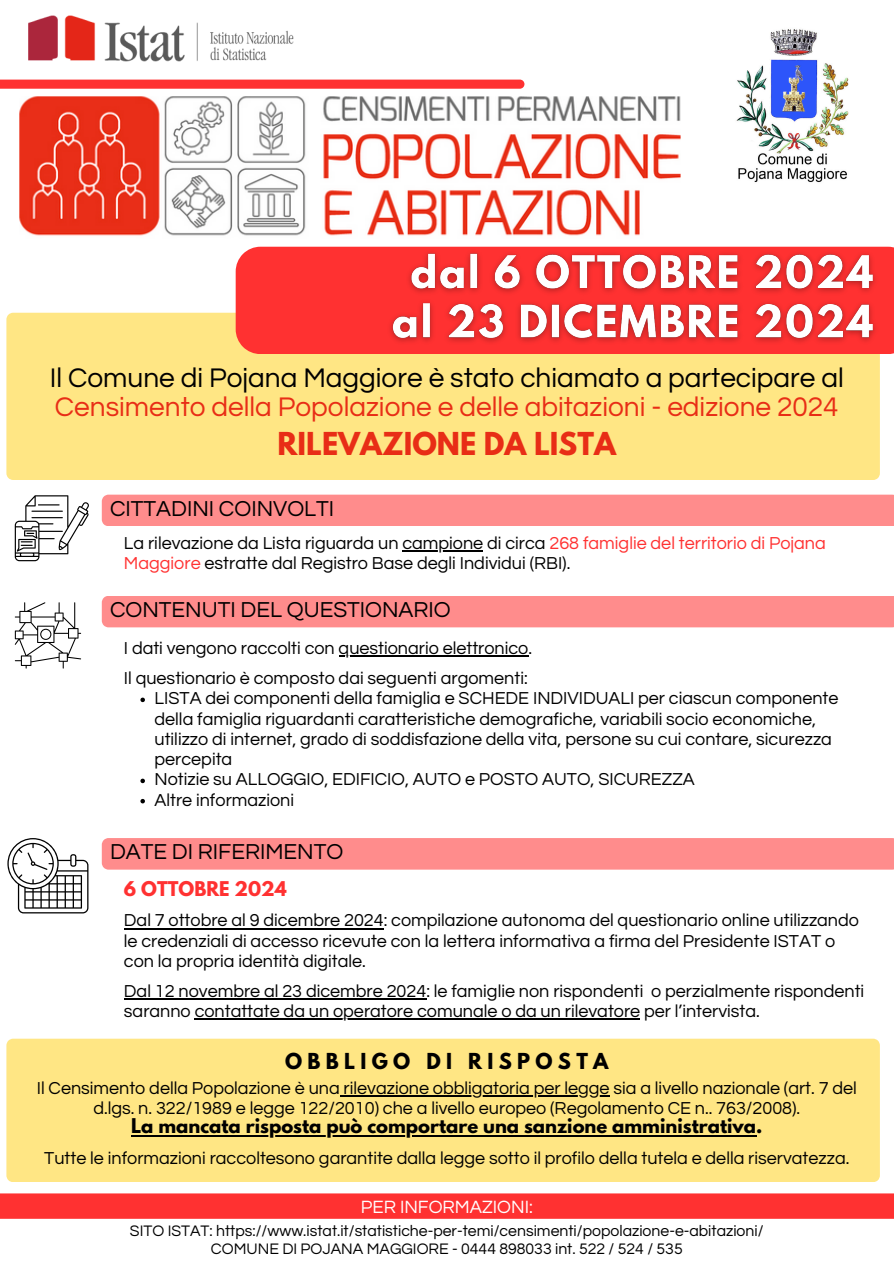
<style>
.page{position:relative;width:894px;height:1264px;background:#fff}
.page>*{position:absolute;margin:0;border:0;box-sizing:border-box;transform-origin:0 0}
.t1{font:28.05px/29px "Questrial";color:#e82d16}
.t2{font:700 28.05px "League Spartan";color:#e82d16}
.t3{font:22.5px "Questrial";color:#000}
.t4{font:700 19.5px "League Spartan";letter-spacing:.275em;color:#000}
.t5{font:18.45px "Questrial";color:#fff}
.t6{font:18px/20.2px "Questrial";color:#000}
.t7{font:700 18px "League Spartan";color:#000}
.t8{font:700 18px "League Spartan";color:#ff3131}
.t9{font:15.9px "Questrial";color:#000}
.s1{color:#000}
.s2{color:#ff3131}
</style>
<div class="page">
<img style="left:19px;top:82px;width:662px;height:165px">
<img style="left:28px;top:15px;width:266px;height:47px">
<svg style="left:0;top:80px;width:524px;height:9px;background:#ff3737"></svg>
<div style="left:6px;top:313px;width:873px;height:167px;background:#ffe684"></div>
<div style="left:235px;top:247px;width:658px;height:107px;background:#ff3131"></div>
<svg style="left:15px;top:495px;width:74px;height:66px"></svg>
<svg style="left:15px;top:602px;width:66px;height:66px"></svg>
<svg style="left:7px;top:838px;width:81px;height:75px"></svg>
<img style="left:736px;top:29px;width:113px;height:154px">
<img style="left:381px;top:245px;width:503px;height:107px">
<hr style="left:402px;top:550px;width:81px;height:1px;background:#000">
<hr style="left:338px;top:655px;width:190px;height:2px;background:#000">
<svg style="left:140px;top:697px;width:5px;height:5px"></svg>
<svg style="left:140px;top:778px;width:5px;height:5px"></svg>
<svg style="left:140px;top:799px;width:5px;height:4px"></svg>
<hr style="left:124px;top:927px;width:259px;height:2px;background:#000">
<hr style="left:124px;top:998px;width:302px;height:1px;background:#000">
<hr style="left:195px;top:1018px;width:445px;height:2px;background:#000">
<div style="left:102px;top:494px;width:791px;height:32px;background:#ff8c8c"></div>
<div style="left:6px;top:1038px;width:873px;height:144px;background:#ffe684"></div>
<hr style="left:340px;top:1095px;width:269px;height:1px;background:#000">
<hr style="left:131px;top:1134px;width:625px;height:2px;background:#000">
<div style="left:0;top:1193px;width:893px;height:25px;background:#ff3131"></div>
<div style="left:102px;top:596px;width:791px;height:31px;background:#ff8c8c"></div>
<div style="left:102px;top:838px;width:791px;height:31px;background:#ff8c8c"></div>
<h3 class="t1" style="left:50px;top:364px;width:795px"><span class="s1">Il Comune di Pojana Maggiore è stato chiamato a partecipare al<br></span>Censimento della Popolazione e delle abitazioni - edizione 2024</h3>
<h2 class="t2" style="left:277px;top:430px;width:340px">RILEVAZIONE DA LISTA</h2>
<h4 class="t3" style="left:110px;top:497px;width:226px">CITTADINI COINVOLTI</h4>
<p class="t6" style="left:124px;top:533px;width:703px">La rilevazione da Lista riguarda un campione di circa <span class="s2">268 famiglie del territorio di Pojana</span></p>
<h4 class="t6" style="left:124px;top:554px;width:448px"><span class="s2">Maggiore</span> estratte dal Registro Base degli Individui (RBI).</h4>
<p class="t3" style="left:110px;top:598px;width:342px">CONTENUTI DEL QUESTIONARIO</p>
<p class="t6" style="left:124px;top:638px;width:409px">I dati vengono raccolti con questionario elettronico.</p>
<p class="t6" style="left:124px;top:668px;width:405px">Il questionario è composto dai seguenti argomenti:</p>
<h4 class="t6" style="left:154px;top:688px;width:685px">LISTA dei componenti della famiglia e SCHEDE INDIVIDUALI per ciascun componente della famiglia riguardanti caratteristiche demografiche, variabili socio economiche, utilizzo di internet, grado di soddisfazione della vita, persone su cui contare, sicurezza percepita</h4>
<p class="t6" style="left:154px;top:769px;width:541px">Notizie su ALLOGGIO, EDIFICIO, AUTO e POSTO AUTO, SICUREZZA</p>
<p class="t6" style="left:154px;top:790px;width:141px">Altre informazioni</p>
<p class="t3" style="left:110px;top:841px;width:235px">DATE DI RIFERIMENTO</p>
<p class="t8" style="left:124px;top:879px;width:164px">6 OTTOBRE 2024</p>
<p class="t6" style="left:124px;top:910px;width:736px">Dal 7 ottobre al 9 dicembre 2024: compilazione autonoma del questionario online utilizzando le credenziali di accesso ricevute con la lettera informativa a firma del Presidente ISTAT o con la propria identità digitale.</p>
<p class="t6" style="left:124px;top:981px;width:741px">Dal 12 novembre al 23 dicembre 2024: le famiglie non rispondenti o perzialmente rispondenti saranno contattate da un operatore comunale o da un rilevatore per l’intervista.</p>
<p class="t4" style="left:285px;top:1050px;width:325px">OBBLIGO DI RISPOSTA</p>
<h5 class="t6" style="left:37px;top:1078px;width:821px">Il Censimento della Popolazione è una rilevazione obbligatoria per legge sia a livello nazionale (art. 7 del</h5>
<p class="t6" style="left:93px;top:1098px;width:708px">d.lgs. n. 322/1989 e legge 122/2010) che a livello europeo (Regolamento CE n.. 763/2008).</p>
<p class="t7" style="left:131px;top:1117px;width:632px">La mancata risposta può comportare una sanzione amministrativa.</p>
<h5 class="t6" style="left:44px;top:1148px;width:806px">Tutte le informazioni raccoltesono garantite dalla legge sotto il profilo della tutela e della riservatezza.</h5>
<p class="t5" style="left:361px;top:1198px;width:173px">PER INFORMAZIONI:</p>
<p class="t9" style="left:130px;top:1223px;width:635px">SITO ISTAT: https://www.istat.it/statistiche-per-temi/censimenti/popolazione-e-abitazioni/</p>
<h6 class="t9" style="left:211px;top:1241px;width:473px">COMUNE DI POJANA MAGGIORE - 0444 898033 int. 522 / 524 / 535</h6>
</div>
